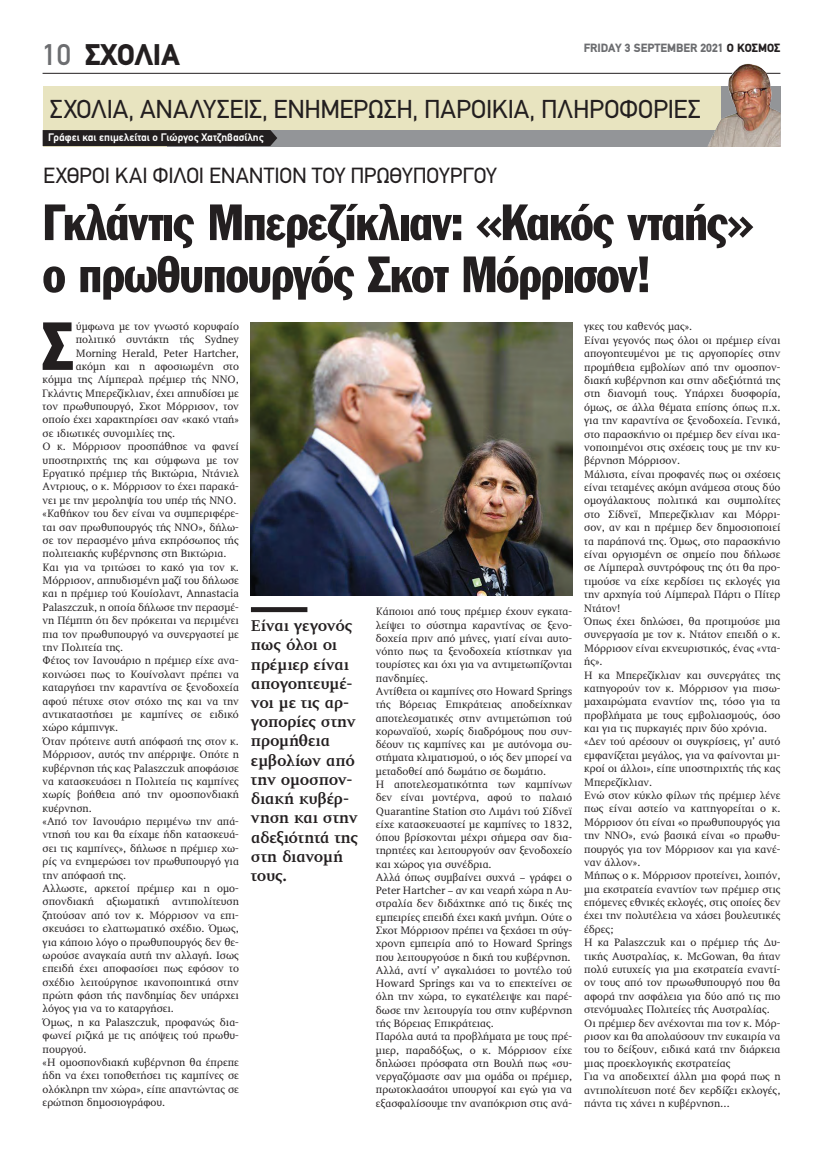
<style>
.page{position:relative;width:823px;height:1149px;background:#fff}
.page>*{position:absolute;margin:0;border:0;box-sizing:border-box;transform-origin:0 0}
.t1{font:66.6px "Franklin Gothic Greek Cond";color:#231f20}
.t2{font:50px/52px "Franklin Gothic Greek Cond";letter-spacing:-.02em;color:#231f20}
.t3{font:900 30px "PF Din Text";color:#231f20}
.t4{font:500 30px "PF Din Text";color:#6c6d70}
.t5{font:26px "PF Din Text";letter-spacing:-.005em;color:#231f20}
.t6{font:22px "PF Din Text";letter-spacing:-.005em;color:#231f20}
.t7{font:700 16px/19.2px "PF Diplomat";letter-spacing:-.015em;color:#231f20}
.t8{font:900 12px "PF Din Text";color:#6c6d70}
.t9{font:11px/13.4px "PF Diplomat";color:#231f20}
.t10{font:700 11px "PF Din Text";letter-spacing:.005em;color:#fff}
.s1{color:#231f20}
</style>
<div class="page">
<hr style="left:43px;top:73px;width:737px;height:1px;background:#231f20">
<div style="left:43px;top:86px;width:737px;height:60px;background:#e8e4c0"></div>
<div style="left:167px;top:130px;width:561px;height:16px;background:#939598"></div>
<svg style="left:269px;top:130px;width:8px;height:16px"></svg>
<div style="left:43px;top:130px;width:226px;height:16px;background:#231f20"></div>
<img style="left:674px;top:63px;width:106px;height:83px">
<div style="left:251px;top:607px;width:56px;height:5px;background:#231f20"></div>
<img style="left:251px;top:322px;width:320px;height:273px">
<h3 class="t4" style="left:43px;top:38px;width:30px">10</h3>
<p class="t8" style="left:583px;top:40px;width:198px">FRIDAY 3 SEPTEMBER 2021 <span class="s1">Ο ΚΟΣΜΟΣ</span></p>
<h3 class="t3" style="left:85px;top:37px;width:96px">ΣΧΟΛΙΑ</h3>
<h3 class="t5" style="left:50px;top:93px;width:652px">ΣΧΟΛΙΑ, ΑΝΑΛΥΣΕΙΣ, ΕΝΗΜΕΡΩΣΗ, ΠΑΡΟΙΚΙΑ, ΠΛΗΡΟΦΟΡΙΕΣ</h3>
<p class="t10" style="left:48px;top:131px;width:217px">Γράφει και επιμελείται ο Γιώργος Χατζηβασίλης</p>
<h3 class="t6" style="left:43px;top:162px;width:455px">ΕΧΘΡΟΙ ΚΑΙ ΦΙΛΟΙ ΕΝΑΝΤΙΟΝ ΤΟΥ ΠΡΩΘΥΠΟΥΡΓΟΥ</h3>
<h2 class="t2" style="left:43px;top:196px;width:711px">Γκλάντις Μπερεζίκλιαν: «Κακός νταής» ο πρωθυπουργός Σκοτ Μόρρισον!</h2>
<h1 class="t1" style="left:43px;top:308px;width:32px">Σ</h1>
<p class="t9" style="left:76px;top:320px;width:164px">ύμφωνα με τον γνωστό κορυφαίο</p>
<p class="t9" style="left:76px;top:333px;width:164px">πολιτικό συντάκτη τής Sydney</p>
<p class="t9" style="left:76px;top:346px;width:164px">Morning Herald, Peter Hartcher,</p>
<p class="t9" style="left:76px;top:359px;width:164px">ακόμη και η αφοσιωμένη στο</p>
<p class="t9" style="left:43px;top:373px;width:198px">κόμμα της Λίμπεραλ πρέμιερ τής ΝΝΟ,</p>
<p class="t9" style="left:43px;top:386px;width:198px">Γκλάντις Μπερεζίκλιαν, έχει απηυδίσει με</p>
<p class="t9" style="left:43px;top:400px;width:198px">τον πρωθυπουργό, Σκοτ Μόρρισον, τον</p>
<p class="t9" style="left:43px;top:413px;width:198px">οποίο έχει χαρακτηρίσει σαν «κακό νταή»</p>
<p class="t9" style="left:43px;top:426px;width:134px">σε ιδιωτικές συνομιλίες της.</p>
<p class="t9" style="left:43px;top:440px;width:198px">Ο κ. Μόρρισον προσπάθησε να φανεί</p>
<p class="t9" style="left:43px;top:453px;width:198px">υποστηριχτής της και σύμφωνα με τον</p>
<p class="t9" style="left:43px;top:466px;width:198px">Εργατικό πρέμιερ τής Βικτώρια, Ντάνιελ</p>
<p class="t9" style="left:43px;top:480px;width:198px">Αντριους, ο κ. Μόρρισον το έχει παρακά-</p>
<p class="t9" style="left:43px;top:493px;width:195px">νει με την μεροληψία του υπέρ τής ΝΝΟ.</p>
<p class="t9" style="left:43px;top:507px;width:198px">«Καθήκον του δεν είναι να συμπεριφέρε-</p>
<p class="t9" style="left:43px;top:520px;width:198px">ται σαν πρωθυπουργός τής ΝΝΟ», δήλω-</p>
<p class="t9" style="left:43px;top:533px;width:198px">σε τον περασμένο μήνα εκπρόσωπος τής</p>
<p class="t9" style="left:43px;top:547px;width:185px">πολιτειακής κυβέρνησης στη Βικτώρια.</p>
<p class="t9" style="left:43px;top:560px;width:198px">Και για να τριτώσει το κακό για τον κ.</p>
<p class="t9" style="left:43px;top:573px;width:198px">Μόρρισον, απηυδισμένη μαζί του δήλωσε</p>
<p class="t9" style="left:43px;top:587px;width:198px">και η πρέμιερ τού Κουίσλαντ, Annastacia</p>
<p class="t9" style="left:43px;top:600px;width:198px">Palaszczuk, η οποία δήλωσε την περασμέ-</p>
<p class="t9" style="left:43px;top:614px;width:198px">νη Πέμπτη ότι δεν πρόκειται να περιμένει</p>
<p class="t9" style="left:43px;top:627px;width:198px">πια τον πρωθυπουργό να συνεργαστεί με</p>
<p class="t9" style="left:43px;top:640px;width:82px">την Πολιτεία της.</p>
<p class="t9" style="left:43px;top:654px;width:198px">Φέτος τον Ιανουάριο η πρέμιερ είχε ανα-</p>
<p class="t9" style="left:43px;top:667px;width:198px">κοινώσει πως το Κουίνσλαντ πρέπει να</p>
<p class="t9" style="left:43px;top:681px;width:198px">καταργήσει την καραντίνα σε ξενοδοχεία</p>
<p class="t9" style="left:43px;top:694px;width:198px">αφού πέτυχε στον στόχο της και να την</p>
<p class="t9" style="left:43px;top:707px;width:198px">αντικαταστήσει με καμπίνες σε ειδικό</p>
<p class="t9" style="left:43px;top:721px;width:77px">χώρο κάμπινγκ.</p>
<p class="t9" style="left:43px;top:734px;width:198px">Όταν πρότεινε αυτή απόφασή της στον κ.</p>
<p class="t9" style="left:43px;top:747px;width:198px">Μόρρισον, αυτός την απέρριψε. Οπότε η</p>
<p class="t9" style="left:43px;top:761px;width:198px">κυβέρνηση τής κας Palaszczuk αποφάσισε</p>
<p class="t9" style="left:43px;top:774px;width:198px">να κατασκευάσει η Πολιτεία τις καμπίνες</p>
<p class="t9" style="left:43px;top:788px;width:198px">χωρίς βοήθεια από την ομοσπονδιακή</p>
<p class="t9" style="left:43px;top:801px;width:51px">κυέρνηση.</p>
<p class="t9" style="left:43px;top:814px;width:198px">«Από τον Ιανουάριο περιμένω την απά-</p>
<p class="t9" style="left:43px;top:828px;width:198px">ντησή του και θα είχαμε ήδη κατασκευά-</p>
<p class="t9" style="left:43px;top:841px;width:198px">σει τις καμπίνες», δήλωσε η πρέμιερ χω-</p>
<p class="t9" style="left:43px;top:854px;width:198px">ρίς να ενημερώσει τον πρωθυπουργό για</p>
<p class="t9" style="left:43px;top:868px;width:85px">την απόφασή της.</p>
<p class="t9" style="left:43px;top:881px;width:198px">Αλλωστε, αρκετοί πρέμιερ και η ομο-</p>
<p class="t9" style="left:43px;top:895px;width:198px">σπονδιακή αξιωματική αντιπολίτευση</p>
<p class="t9" style="left:43px;top:908px;width:198px">ζητούσαν από τον κ. Μόρρισον να επι-</p>
<p class="t9" style="left:43px;top:921px;width:198px">σκευάσει το ελαττωματικό σχέδιο. Όμως,</p>
<p class="t9" style="left:43px;top:935px;width:198px">για κάποιο λόγο ο πρωθυπουργός δεν θε-</p>
<p class="t9" style="left:43px;top:948px;width:198px">ωρούσε αναγκαία αυτή την αλλαγή. Ισως</p>
<p class="t9" style="left:43px;top:961px;width:198px">επειδή έχει αποφασίσει πως εφόσον το</p>
<p class="t9" style="left:43px;top:975px;width:198px">σχέδιο λειτούργησε ικανοποιητικά στην</p>
<p class="t9" style="left:43px;top:988px;width:198px">πρώτη φάση τής πανδημίας δεν υπάρχει</p>
<p class="t9" style="left:43px;top:1002px;width:133px">λόγος για να το καταργήσει.</p>
<p class="t9" style="left:43px;top:1015px;width:198px">Όμως, η κα Palaszczuk, προφανώς δια-</p>
<p class="t9" style="left:43px;top:1028px;width:198px">φωνεί ριζικά με τις απόψεις τού πρωθυ-</p>
<p class="t9" style="left:43px;top:1042px;width:45px">πουργού.</p>
<p class="t9" style="left:43px;top:1055px;width:198px">«Η ομοσπονδιακή κυβέρνηση θα έπρεπε</p>
<p class="t9" style="left:43px;top:1068px;width:198px">ήδη να έχει τοποθετήσει τις καμπίνες σε</p>
<p class="t9" style="left:43px;top:1082px;width:198px">ολόκληρη την χώρα», είπε απαντώντας σε</p>
<p class="t9" style="left:43px;top:1095px;width:124px">ερώτηση δημοσιογράφου.</p>
<h3 class="t7" style="left:251px;top:616px;width:109px">Είναι γεγονός πως όλοι οι πρέμιερ είναι απογοητευμέ&shy;νοι με τις αρ&shy;γοπορίες στην προμήθεια εμβολίων από την ομοσπον&shy;διακή κυβέρ&shy;νηση και στην αδεξιότητά της στη διανομή τους.</h3>
<p class="t9" style="left:375px;top:605px;width:198px">Κάποιοι από τους πρέμιερ έχουν εγκατα&shy;λείψει το σύστημα καραντίνας σε ξενο&shy;δοχεία πριν από μήνες, γιατί είναι αυτο&shy;νόητο πως τα ξενοδοχεία κτίστηκαν για τουρίστες και όχι για να αντιμετωπίζονται πανδημίες.<br>Αντίθετα οι καμπίνες στο Howard Springs τής Βόρειας Επικράτειας αποδείχηκαν αποτελεσματικές στην αντιμετώπιση τού κορωναϊού, χωρίς διαδρόμους που συν&shy;δέουν τις καμπίνες και με αυτόνομα συ&shy;στήματα κλιματισμού, ο ιός δεν μπορεί να μεταδοθεί από δωμάτιο σε δωμάτιο.<br>Η αποτελεσματικότητα των καμπίνων δεν είναι μοντέρνα, αφού το παλαιό Quarantine Station στο Λιμάνι τού Σίδνεϊ είχε κατασκευαστεί με καμπίνες το 1832, όπου βρίσκονται μέχρι σήμερα σαν δια&shy;τηρητέες και λειτουργούν σαν ξενοδοχείο και χώρος για συνέδρια.<br>Αλλά όπως συμβαίνει συχνά – γράφει ο Peter Hartcher – αν και νεαρή χώρα η Αυ&shy;στραλία δεν διδάχτηκε από τις δικές της εμπειρίες επειδή έχει κακή μνήμη. Ούτε ο Σκοτ Μόρρισον πρέπει να ξεχάσει τη σύγ&shy;χρονη εμπειρία από το Howard Springs που λειτουργούσε η δική του κυβέρνηση.<br>Αλλά, αντί ν’ αγκαλιάσει το μοντέλο τού Howard Springs και να το επεκτείνει σε όλη την χώρα, το εγκατέλειψε και παρέ&shy;δωσε την λειτουργία του στην κυβέρνηση τής Βόρειας Επικράτειας.<br>Παρόλα αυτά τα προβλήματα με τους πρέ&shy;μιερ, παραδόξως, ο κ. Μόρρισον είχε δηλώσει πρόσφατα στη Βουλή πως «συ&shy;νεργαζόμαστε σαν μια ομάδα οι πρέμιερ, πρωτοκλασάτοι υπουργοί και εγώ για να εξασφαλίσουμε την αναπόκριση στις ανά-</p>
<p class="t9" style="left:584px;top:320px;width:198px">γκες του καθενός μας».<br>Είναι γεγονός πως όλοι οι πρέμιερ είναι απογοητευμένοι με τις αργοπορίες στην προμήθεια εμβολίων από την ομοσπον&shy;διακή κυβέρνηση και στην αδεξιότητά της στη διανομή τους. Υπάρχει δυσφορία, όμως, σε άλλα θέματα επίσης όπως π.χ. για την καραντίνα σε ξενοδοχεία. Γενικά, στο παρασκήνιο οι πρέμιερ δεν είναι ικα&shy;νοποιημένοι στις σχέσεις τους με την κυ&shy;βέρνηση Μόρρισον.<br>Μάλιστα, είναι προφανές πως οι σχέσεις είναι τεταμένες ακόμη ανάμεσα στους δύο ομογάλακτους πολιτικά και συμπολίτες στο Σίδνεϊ, Μπερεζίκλιαν και Μόρρι&shy;σον, αν και η πρέμιερ δεν δημοσιοποιεί τα παράπονά της. Όμως, στο παρασκήνιο είναι οργισμένη σε σημείο που δήλωσε σε Λίμπεραλ συντρόφους της ότι θα προ&shy;τιμούσε να είχε κερδίσει τις εκλογές για την αρχηγία τού Λίμπεραλ Πάρτι ο Πίτερ Ντάτον!<br>Όπως έχει δηλώσει, θα προτιμούσε μια συνεργασία με τον κ. Ντάτον επειδή ο κ.<br>Μόρρισον είναι εκνευριστικός, ένας «ντα&shy;ής».<br>Η κα Μπερεζίκλιαν και συνεργάτες της κατηγορούν τον κ. Μόρρισον για πισω&shy;μαχαιρώματα εναντίον της, τόσο για τα προβλήματα με τους εμβολιασμούς, όσο και για τις πυρκαγιές πριν δύο χρόνια. «Δεν τού αρέσουν οι συγκρίσεις, γι’ αυτό εμφανίζεται μεγάλος, για να φαίνονται μι&shy;κροί οι άλλοι», είπε υποστηριχτής τής κας Μπερεζίκλιαν.<br>Ενώ στον κύκλο φίλων τής πρέμιερ λένε πως είναι αστείο να καττηγορείται ο κ.<br>Μόρρισον ότι είναι «ο πρωθυπουργός για την ΝΝΟ», ενώ βασικά είναι «ο πρωθυ&shy;πουργός για τον Μόρρισον και για κανέ&shy;ναν άλλον».<br>Μήπως ο κ. Μόρρισον προτείνει, λοιπόν, μια εκστρατεία εναντίον των πρέμιερ στις επόμενες εθνικές εκλογές, στις οποίες δεν έχει την πολυτέλεια να χάσει βουλευτικές έδρες;<br>Η κα Palaszczuk και ο πρέμιερ τής Δυ&shy;τικής Αυστραλίας, κ. McGowan, θα ήταν πολύ ευτυχείς για μια εκστρατεία εναντί&shy;ον τους από τον πρωωθυπουργό που θα αφορά την ασφάλεια για δύο από τις πιο στενόμυαλες Πολιτείες τής Αυστραλίας.<br>Οι πρέμιερ δεν ανέχονται πια τον κ. Μόρ&shy;ρισον και θα απολαύσουν την ευκαιρία να του το δείξουν, ειδικά κατά την διάρκεια μιας προεκλογικής εκστρατείας<br>Για να αποδειχτεί άλλη μια φορά πως η αντιπολίτευση ποτέ δεν κερδίζει εκλογές, πάντα τις χάνει η κυβέρνηση…</p>
</div>
